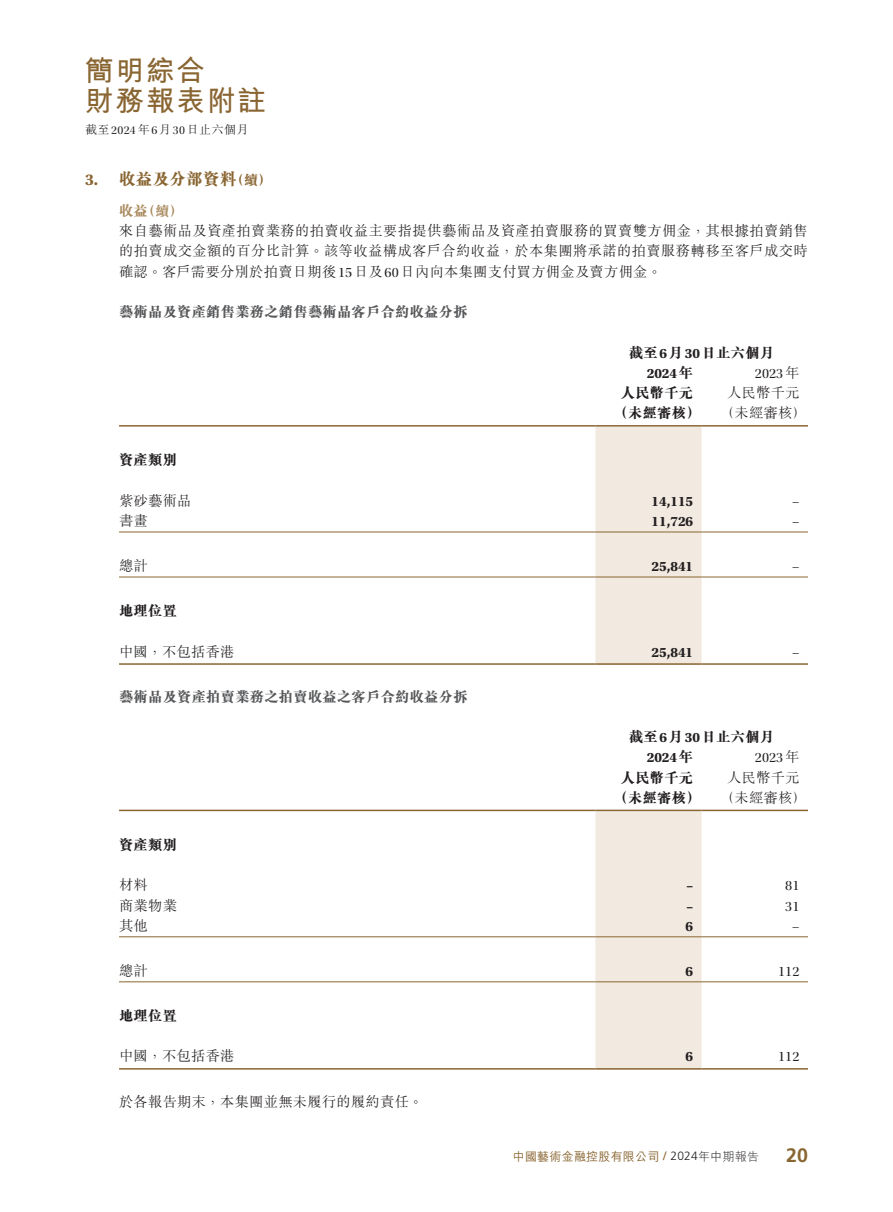
<style>
.page{position:relative;width:893px;height:1212px;background:#fff}
.page>*{position:absolute;margin:0;border:0;box-sizing:border-box;transform-origin:0 0}
.t1{font:700 28.5px/30px "M Hei HK";letter-spacing:.07em;color:#896531}
.t2{font:700 19.5px "Frutiger LT Std";color:#896531}
.t3{font:800 16.5px "M Sung HK";letter-spacing:.02em;color:#896531}
.t4{font:700 16.5px "Utopia Std";color:#896531}
.t5{font:300 14.25px/20.2px "M Sung HK";letter-spacing:.02em;color:#231f20;text-align:justify}
.t6{font:800 14.25px "M Sung HK";letter-spacing:.02em;color:#231f20}
.t7{font:800 14.25px "M Sung HK";letter-spacing:.02em;color:#57585a}
.t8{font:700 14.25px "Utopia Std";color:#231f20}
.t9{font:14.25px "Utopia Std Disp";color:#231f20}
.t10{font:800 14.25px "M Sung HK";color:#aa8b60}
.t11{font:800 13.5px "M Sung HK";color:#896531}
.t12{font:800 13.5px "M Sung HK";color:#aa8b60}
.t13{font:500 12px "M Hei HK";letter-spacing:.02em;color:#896531}
.t14{font:300 12px "M Sung HK";letter-spacing:.04em;color:#231f20}
.s1{font-family:"Utopia Std Disp";font-weight:400}
.s2{font-family:"Utopia Std";font-weight:700}
.s3{font-family:"M Sung HK";font-weight:300}
.s4{font-family:"M Sung HK";font-weight:800}
.s5{font-family:"Frutiger LT Std";font-weight:400}
.s6{font-family:"Frutiger LT Std";font-weight:300;color:#231f20}
.s7{font-weight:300;color:#231f20}
</style>
<div class="page">
<div style="left:595px;top:427px;width:107px;height:236px;background:#f2eae1"></div>
<hr style="left:119px;top:425px;width:476px;height:2px;background:#896531">
<hr style="left:595px;top:425px;width:107px;height:2px;background:#896531">
<hr style="left:702px;top:425px;width:106px;height:2px;background:#896531">
<hr style="left:119px;top:532px;width:476px;height:1px;background:#896531">
<hr style="left:595px;top:532px;width:107px;height:1px;background:#896531">
<hr style="left:702px;top:532px;width:106px;height:1px;background:#896531">
<hr style="left:119px;top:577px;width:476px;height:1px;background:#896531">
<hr style="left:595px;top:577px;width:107px;height:1px;background:#896531">
<hr style="left:702px;top:577px;width:106px;height:1px;background:#896531">
<hr style="left:119px;top:663px;width:476px;height:2px;background:#896531">
<hr style="left:595px;top:663px;width:107px;height:2px;background:#896531">
<hr style="left:702px;top:663px;width:106px;height:2px;background:#896531">
<div style="left:595px;top:811px;width:107px;height:257px;background:#f2eae1"></div>
<hr style="left:119px;top:810px;width:476px;height:1px;background:#896531">
<hr style="left:595px;top:810px;width:107px;height:1px;background:#896531">
<hr style="left:702px;top:810px;width:106px;height:1px;background:#896531">
<hr style="left:119px;top:936px;width:476px;height:1px;background:#896531">
<hr style="left:595px;top:936px;width:107px;height:1px;background:#896531">
<hr style="left:702px;top:936px;width:106px;height:1px;background:#896531">
<hr style="left:119px;top:981px;width:476px;height:1px;background:#896531">
<hr style="left:595px;top:981px;width:107px;height:1px;background:#896531">
<hr style="left:702px;top:981px;width:106px;height:1px;background:#896531">
<hr style="left:119px;top:1068px;width:476px;height:1px;background:#896531">
<hr style="left:595px;top:1068px;width:107px;height:1px;background:#896531">
<hr style="left:702px;top:1068px;width:106px;height:1px;background:#896531">
<h1 class="t1" style="left:85px;top:53px;width:182px">簡明綜合<br>財務報表附註</h1>
<p class="t14" style="left:85px;top:121px;width:165px">截至<span class="s1">2024</span>年<span class="s1">6</span>月<span class="s1">30</span>日止六個月</p>
<p class="t4" style="left:85px;top:170px;width:15px">3.</p>
<p class="t3" style="left:119px;top:170px;width:119px">收益及分部資料</p>
<p class="t11" style="left:231px;top:173px;width:42px">（續(</p>
<p class="t10" style="left:119px;top:203px;width:30px">收益</p>
<p class="t5" style="left:119px;top:220px;width:690px">來自藝術品及資產拍賣業務的拍賣收益主要指提供藝術品及資產拍賣服務的買賣雙方佣金，其根據拍賣銷售的拍賣成交金額的百分比計算。該等收益構成客戶合約收益，於本集團將承諾的拍賣服務轉移至客戶成交時確認。客戶需要分別於拍賣日期後<span class="s1">15</span>日及<span class="s1">60</span>日內向本集團支付買方佣金及賣方佣金。</p>
<p class="t7" style="left:119px;top:305px;width:350px">藝術品及資產銷售業務之銷售藝術品客戶合約收益分拆</p>
<p class="t6" style="left:629px;top:345px;width:147px">截至<span class="s2">6</span>月<span class="s2">30</span>日止六個月</p>
<p class="t9" style="left:755px;top:366px;width:46px">2023 <span class="s3">年</span></p>
<p class="t12" style="left:142px;top:204px;width:42px">（續(</p>
<p class="t8" style="left:647px;top:365px;width:48px">2024<span class="s4">年</span></p>
<p class="t6" style="left:621px;top:386px;width:74px">人民幣千元</p>
<p class="t5" style="left:727px;top:382px;width:74px">人民幣千元</p>
<p class="t6" style="left:614px;top:406px;width:88px">（未經審核）</p>
<p class="t5" style="left:720px;top:402px;width:88px">（未經審核(</p>
<p class="t6" style="left:119px;top:453px;width:59px">資產類別</p>
<p class="t5" style="left:119px;top:489px;width:74px">紫砂藝術品</p>
<p class="t8" style="left:651px;top:493px;width:43px">14,115</p>
<p class="t9" style="left:792px;top:493px;width:9px">–</p>
<p class="t5" style="left:119px;top:510px;width:30px">書畫</p>
<p class="t8" style="left:651px;top:513px;width:43px">11,726</p>
<p class="t9" style="left:792px;top:514px;width:9px">–</p>
<p class="t5" style="left:119px;top:555px;width:30px">總計</p>
<p class="t6" style="left:119px;top:604px;width:59px">地理位置</p>
<p class="t8" style="left:651px;top:558px;width:43px">25,841</p>
<p class="t9" style="left:792px;top:559px;width:9px">–</p>
<p class="t5" style="left:119px;top:640px;width:117px">中國，不包括香港</p>
<p class="t7" style="left:119px;top:689px;width:350px">藝術品及資產拍賣業務之拍賣收益之客戶合約收益分拆</p>
<p class="t8" style="left:651px;top:644px;width:43px">25,841</p>
<p class="t9" style="left:792px;top:644px;width:9px">–</p>
<p class="t6" style="left:629px;top:730px;width:147px">截至<span class="s2">6</span>月<span class="s2">30</span>日止六個月</p>
<p class="t9" style="left:755px;top:750px;width:46px">2023 <span class="s3">年</span></p>
<p class="t8" style="left:647px;top:749px;width:48px">2024<span class="s4">年</span></p>
<p class="t6" style="left:621px;top:770px;width:74px">人民幣千元</p>
<p class="t5" style="left:727px;top:766px;width:74px">人民幣千元</p>
<p class="t6" style="left:614px;top:790px;width:88px">（未經審核）</p>
<p class="t5" style="left:720px;top:787px;width:88px">（未經審核(</p>
<p class="t6" style="left:119px;top:837px;width:59px">資產類別</p>
<p class="t5" style="left:119px;top:874px;width:30px">材料</p>
<p class="t8" style="left:686px;top:877px;width:8px">–</p>
<p class="t9" style="left:785px;top:878px;width:16px">81</p>
<p class="t5" style="left:119px;top:894px;width:59px">商業物業</p>
<p class="t8" style="left:686px;top:898px;width:8px">–</p>
<p class="t9" style="left:785px;top:898px;width:16px">31</p>
<p class="t5" style="left:119px;top:914px;width:30px">其他</p>
<p class="t8" style="left:685px;top:918px;width:9px">6</p>
<p class="t9" style="left:792px;top:919px;width:9px">–</p>
<p class="t5" style="left:119px;top:959px;width:30px">總計</p>
<p class="t6" style="left:119px;top:1008px;width:59px">地理位置</p>
<p class="t8" style="left:685px;top:963px;width:9px">6</p>
<p class="t9" style="left:778px;top:964px;width:23px">112</p>
<p class="t5" style="left:119px;top:1045px;width:117px">中國，不包括香港</p>
<p class="t5" style="left:119px;top:1090px;width:306px">於各報告期末，本集團並無未履行的履約責任。</p>
<p class="t8" style="left:685px;top:1048px;width:9px">6</p>
<p class="t9" style="left:778px;top:1049px;width:23px">112</p>
<p class="t13" style="left:513px;top:1147px;width:248px">中國藝術金融控股有限公司 <span class="s5">/</span> <span class="s6">2024</span><span class="s7">年中期報告</span></p>
<h2 class="t2" style="left:786px;top:1143px;width:23px">20</h2>
</div>
